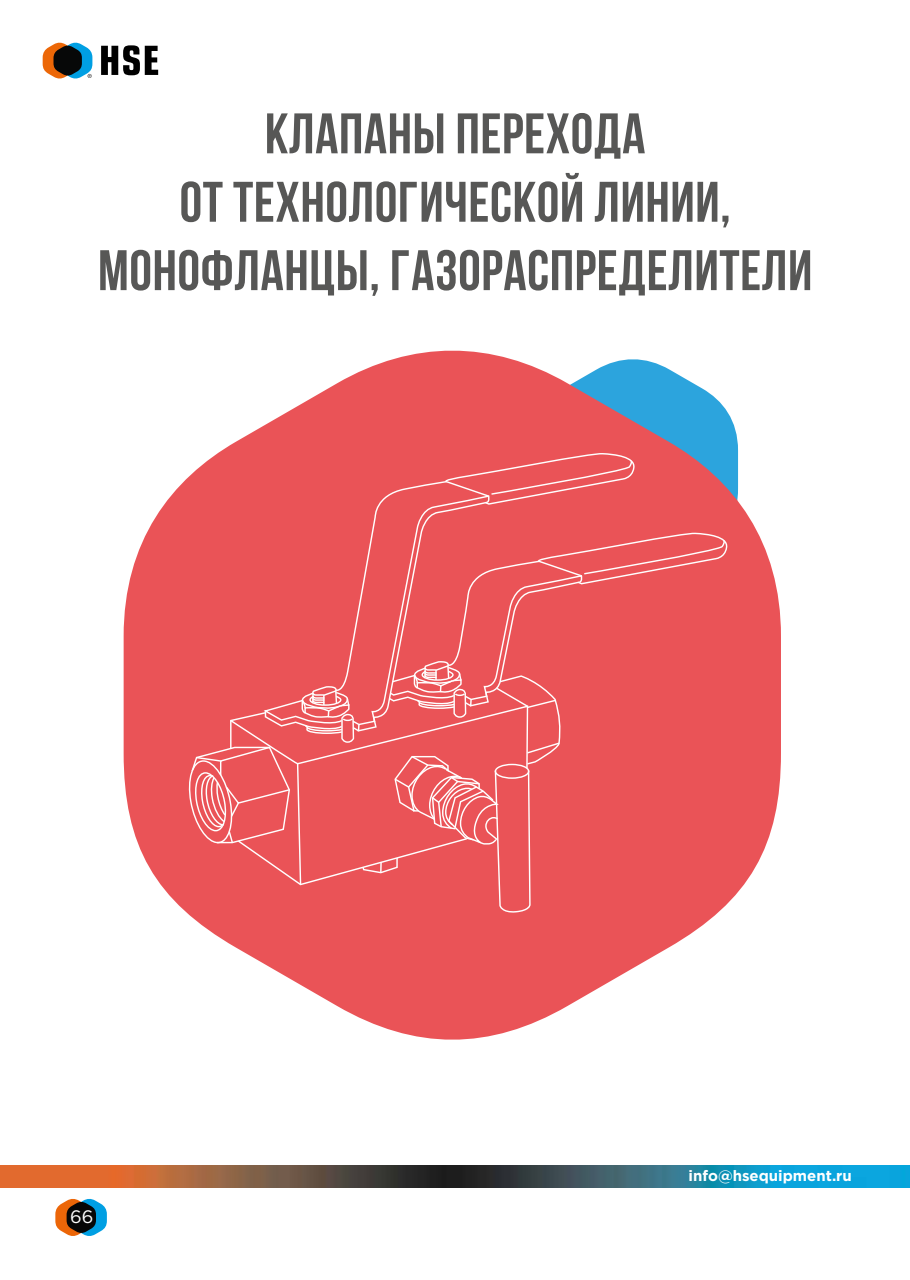
<style>
.page{position:relative;width:910px;height:1280px;background:#fff}
.page>*{position:absolute;margin:0;border:0;box-sizing:border-box;transform-origin:0 0}
.t1{font:700 57px/68.4px "Bebas Neue";letter-spacing:.01em;color:#575756;text-align:center}
.t2{font:18px "Gotham Pro";color:#fff}
.t3{font:700 15px "Gotham Pro";color:#fff}
</style>
<div class="page">
<img style="left:0;top:1166px;width:910px;height:21px">
<svg style="left:55px;top:1198px;width:52px;height:38px"></svg>
<svg style="left:101px;top:45px;width:57px;height:30px"></svg>
<svg style="left:43px;top:42px;width:49px;height:37px;background:#656a64"></svg>
<svg style="left:124px;top:350px;width:657px;height:561px;fill:#ea585c"></svg>
<svg style="left:229px;top:377px;width:300px;height:76px"></svg>
<svg style="left:185px;top:453px;width:543px;height:587px;background:#ec686b"></svg>
<div style="left:495px;top:764px;width:34px;height:15px;border:1px solid #fff;border-radius:50%"></div>
<p class="t1" style="left:98px;top:98px;width:716px">Клапаны перехода<br>от технологической линии, монофланцы, газораспределители</p>
<p class="t2" style="left:70px;top:1207px;width:25px">66</p>
<p class="t3" style="left:688px;top:1167px;width:165px">info@hsequipment.ru</p>
</div>
